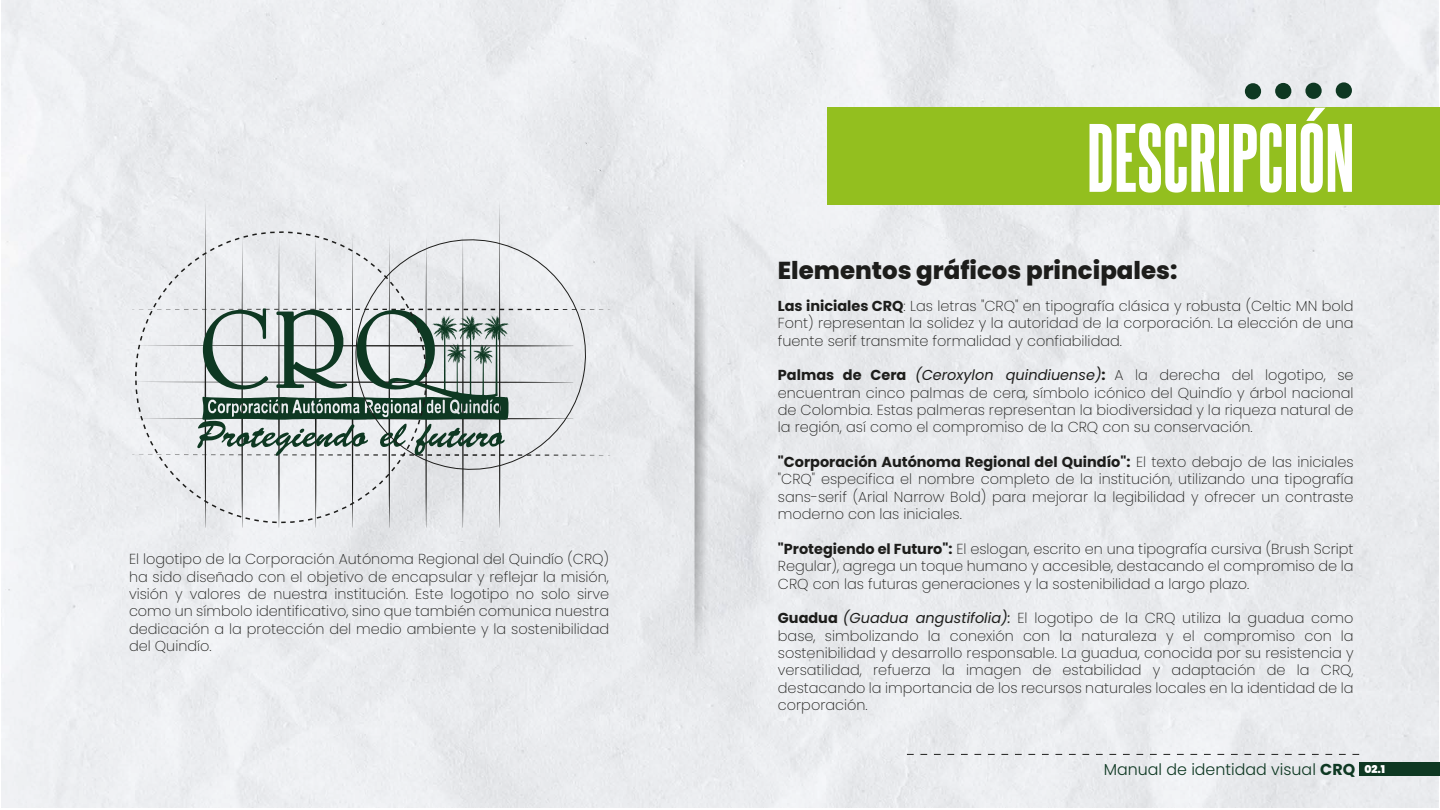
<style>
.page{position:relative;width:1440px;height:810px;background:#fff}
.page>*{position:absolute;margin:0;border:0;box-sizing:border-box;transform-origin:0 0}
.t1{font:82.5px "Steelfish Eb";color:#fff}
.t2{font:800 24.45px "Poppins";color:#1d1d1b}
.t3{font:300 15.83px "Poppins";color:#0e3822}
.t4{font:200 14.48px/17.3px "Poppins";color:#1d1d1b;text-align:justify}
.s1{font-weight:700}
.s2{font-weight:400;font-style:italic}
</style>
<div class="page">
<div style="left:1px;top:0;width:1438px;height:807px;background:#ebedf0"></div>
<svg style="left:695px;top:231px;width:13px;height:432px;background:#cdcfd1"></svg>
<div style="left:132px;top:201px;width:478px;height:327px;background:#e9ebee"></div>
<div style="left:827px;top:108px;width:613px;height:97px;background:#93bf1f"></div>
<div style="left:1336px;top:82px;width:16px;height:17px;background:#0e3822;border-radius:50%"></div>
<div style="left:1305px;top:83px;width:17px;height:16px;background:#0e3822;border-radius:50%"></div>
<div style="left:1275px;top:83px;width:16px;height:16px;background:#0e3822;border-radius:50%"></div>
<div style="left:1245px;top:83px;width:16px;height:16px;background:#0e3822;border-radius:50%"></div>
<svg style="left:907px;top:754px;width:452px;height:1px"></svg>
<div style="left:1359px;top:762px;width:81px;height:13px;background:#0e3822"></div>
<svg style="left:124px;top:220px;width:314px;height:314px;background:#d1d7d7"></svg>
<svg style="left:347px;top:231px;width:248px;height:248px;background:#c7cdcd"></svg>
<p class="t4" style="left:129px;top:551px;width:482px">El logotipo de la Corporación Autónoma Regional del Quindío (CRQ) ha sido diseñado con el objetivo de encapsular y reflejar la misión, visión y valores de nuestra institución. Este logotipo no solo sirve como un símbolo identificativo, sino que también comunica nuestra dedicación a la protección del medio ambiente y la sostenibilidad del Quindío.</p>
<h1 class="t1" style="left:1087px;top:99px;width:269px">DESCRIPCIÓN</h1>
<h2 class="t2" style="left:778px;top:256px;width:401px">Elementos gráficos principales:</h2>
<p class="t4" style="left:778px;top:297px;width:577px"><span class="s1">Las iniciales CRQ</span>: Las letras "CRQ" en tipografía clásica y robusta (Celtic MN bold Font) representan la solidez y la autoridad de la corporación. La elección de una fuente serif transmite formalidad y confiabilidad.</p>
<p class="t4" style="left:778px;top:367px;width:577px"><span class="s1">Palmas de Cera</span> <span class="s2">(Ceroxylon quindiuense)</span><span class="s1">:</span> A la derecha del logotipo, se encuentran cinco palmas de cera, símbolo icónico del Quindío y árbol nacional de Colombia. Estas palmeras representan la biodiversidad y la riqueza natural de la región, así como el compromiso de la CRQ con su conservación.</p>
<p class="t4" style="left:778px;top:453px;width:577px"><span class="s1">"Corporación Autónoma Regional del Quindío":</span> El texto debajo de las iniciales "CRQ" especifica el nombre completo de la institución, utilizando una tipografía sans-serif (Arial Narrow Bold) para mejorar la legibilidad y ofrecer un contraste moderno con las iniciales.</p>
<p class="t4" style="left:778px;top:540px;width:577px"><span class="s1">"Protegiendo el Futuro":</span> El eslogan, escrito en una tipografía cursiva (Brush Script Regular), agrega un toque humano y accesible, destacando el compromiso de la CRQ con las futuras generaciones y la sostenibilidad a largo plazo.</p>
<p class="t4" style="left:778px;top:610px;width:577px"><span class="s1">Guadua</span> <span class="s2">(Guadua angustifolia):</span> El logotipo de la CRQ utiliza la guadua como base, simbolizando la conexión con la naturaleza y el compromiso con la sostenibilidad y desarrollo responsable. La guadua, conocida por su resistencia y versatilidad, refuerza la imagen de estabilidad y adaptación de la CRQ, destacando la importancia de los recursos naturales locales en la identidad de la corporación.</p>
<p class="t3" style="left:1104px;top:761px;width:283px">Manual de identidad visual <span class="s1">CRQ</span> <sup>02.1</sup></p>
</div>
